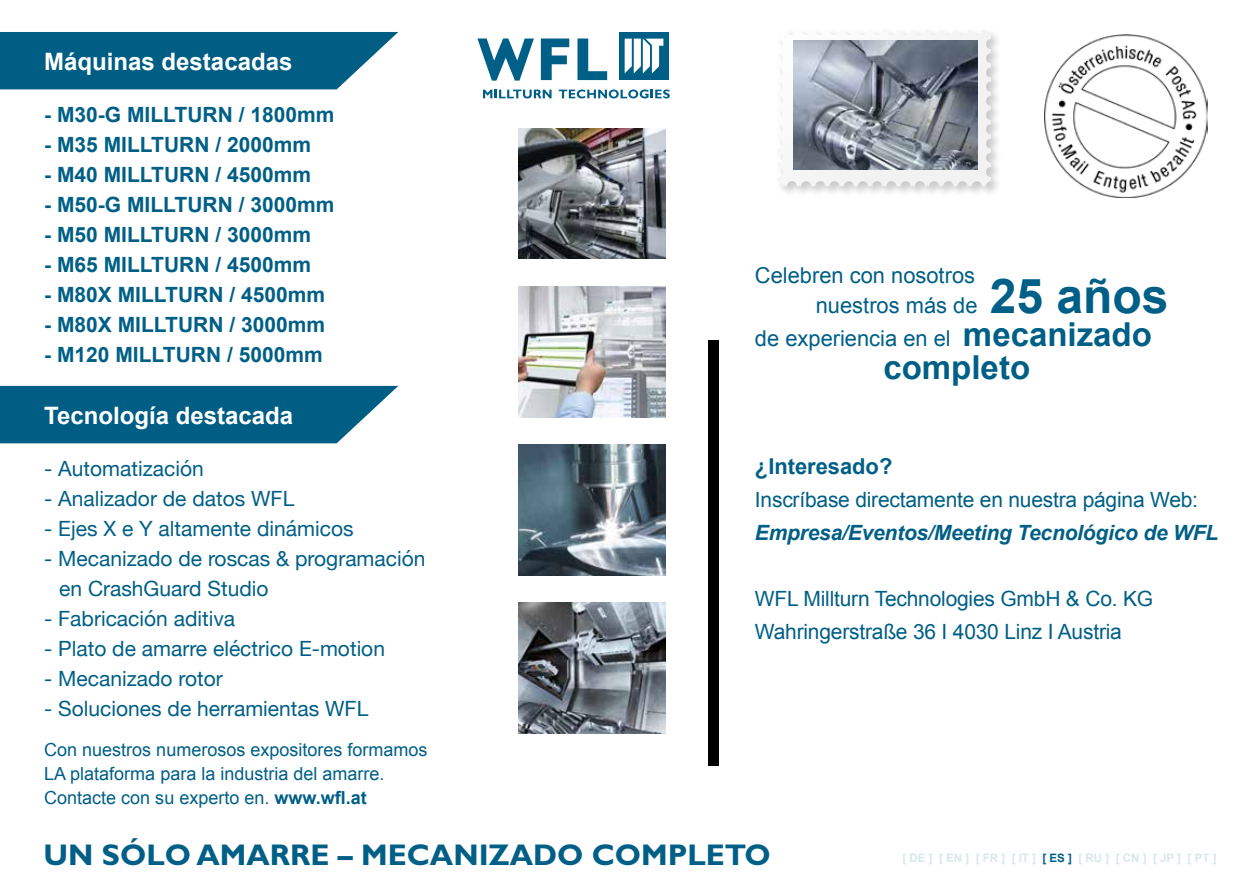
<style>
.page{position:relative;width:1259px;height:893px;background:#fff}
.page>*{position:absolute;margin:0;border:0;box-sizing:border-box;transform-origin:0 0}
.t1{font:700 33px "Arial";color:#005f86}
.t2{font:700 30px "Gill Sans Std";color:#005f86}
.t3{font:700 24px "Arial";color:#fff}
.t4{font:21.9px/30px "Arial";color:#005f86}
.t5{font:700 21.9px "Arial";color:#005f86}
.t6{font:21px/30px "Helvetica Neue";color:#005f86}
.t7{font:700 21px "Arial";color:#005f86}
.t8{font:21px/33px "Arial";letter-spacing:-.01em;color:#005f86}
.t9{font:italic 700 21px "Arial";letter-spacing:-.01em;color:#005f86}
.t10{font:18px/24px "Arial";color:#005f86}
.t11{font:700 11.7px "Arial";color:#d9e7ed}
.s1{font-weight:700}
.s2{font-weight:700;font-size:48px}
.s3{font-weight:700;font-size:33px}
.s4{color:#005e85}
</style>
<div class="page">
<div style="left:708px;top:340px;width:11px;height:425px;background:#000"></div>
<div style="left:776px;top:28px;width:227px;height:170px;background:#000;opacity:.21"></div>
<svg style="left:777px;top:30px;width:214px;height:156px"></svg>
<img style="left:793px;top:41px;width:184px;height:129px">
<img style="left:1044px;top:34px;width:164px;height:164px">
<img style="left:518px;top:128px;width:147px;height:131px">
<img style="left:518px;top:445px;width:147px;height:131px">
<img style="left:518px;top:603px;width:147px;height:130px">
<img style="left:518px;top:286px;width:147px;height:132px">
<div style="left:618px;top:32px;width:50px;height:48px;background:#005f86"></div>
<svg style="left:624px;top:39px;width:39px;height:34px"></svg>
<svg style="left:541px;top:39px;width:28px;height:41px"></svg>
<svg style="left:577px;top:39px;width:30px;height:41px"></svg>
<svg style="left:477px;top:39px;width:57px;height:42px"></svg>
<svg style="left:483px;top:90px;width:68px;height:8px"></svg>
<svg style="left:559px;top:90px;width:111px;height:8px"></svg>
<svg style="left:0;top:32px;width:398px;height:57px;background:#136a8e"></svg>
<svg style="left:0;top:386px;width:398px;height:57px;background:#136a8e"></svg>
<p class="t3" style="left:44px;top:46px;width:250px">Máquinas destacadas</p>
<p class="t7" style="left:44px;top:100px;width:292px">- M30-G MILLTURN / 1800mm</p>
<p class="t7" style="left:44px;top:130px;width:268px">- M35 MILLTURN / 2000mm</p>
<p class="t7" style="left:44px;top:160px;width:268px">- M40 MILLTURN / 4500mm</p>
<p class="t7" style="left:44px;top:190px;width:292px">- M50-G MILLTURN / 3000mm</p>
<p class="t7" style="left:44px;top:220px;width:268px">- M50 MILLTURN / 3000mm</p>
<p class="t7" style="left:44px;top:250px;width:268px">- M65 MILLTURN / 4500mm</p>
<p class="t7" style="left:44px;top:280px;width:282px">- M80X MILLTURN / 4500mm</p>
<p class="t7" style="left:44px;top:310px;width:282px">- M80X MILLTURN / 3000mm</p>
<p class="t7" style="left:44px;top:340px;width:280px">- M120 MILLTURN / 5000mm</p>
<p class="t3" style="left:44px;top:400px;width:250px">Tecnología destacada</p>
<p class="t6" style="left:44px;top:455px;width:161px">- Automatización</p>
<p class="t6" style="left:44px;top:485px;width:252px">- Analizador de datos WFL</p>
<p class="t6" style="left:44px;top:515px;width:311px">- Ejes X e Y altamente dinámicos</p>
<p class="t6" style="left:59px;top:545px;width:368px;text-indent:-15px">- Mecanizado de roscas &amp; programación en CrashGuard Studio</p>
<p class="t6" style="left:44px;top:605px;width:192px">- Fabricación aditiva</p>
<p class="t6" style="left:44px;top:635px;width:342px">- Plato de amarre eléctrico E-motion</p>
<p class="t6" style="left:44px;top:665px;width:180px">- Mecanizado rotor</p>
<p class="t6" style="left:44px;top:695px;width:326px">- Soluciones de herramientas WFL</p>
<p class="t10" style="left:44px;top:738px;width:385px">Con nuestros numerosos expositores formamos<br>LA plataforma para la industria del amarre.<br>Contacte con su experto en. <span class="s1">www.wfl.at</span></p>
<p class="t4" style="left:816px;top:260px;width:354px;text-indent:-61px">Celebren con nosotros<br>nuestros más de <span class="s2">25 años</span></p>
<p class="t4" style="left:755px;top:323px;width:398px">de experiencia en el <span class="s3">mecanizado</span></p>
<h1 class="t1" style="left:883px;top:345px;width:148px">completo</h1>
<p class="t5" style="left:755px;top:452px;width:139px">¿Interesado?</p>
<p class="t8" style="left:755px;top:483px;width:445px">Inscríbase directamente en nuestra página Web:</p>
<p class="t9" style="left:755px;top:519px;width:465px">Empresa/Eventos/Meeting Tecnológico de WFL</p>
<p class="t8" style="left:755px;top:582px;width:400px">WFL Millturn Technologies GmbH &amp; Co. KG<br>Wahringerstraße 36 I 4030 Linz I Austria</p>
<h2 class="t2" style="left:44px;top:837px;width:728px">UN SÓLO AMARRE – MECANIZADO COMPLETO</h2>
<p class="t11" style="left:902px;top:850px;width:316px">[ DE ] [ EN ] [ FR ] [ IT ] <span class="s4">[ ES ]</span> [ RU ] [ CN ] [ JP ] [ PT ]</p>
</div>
